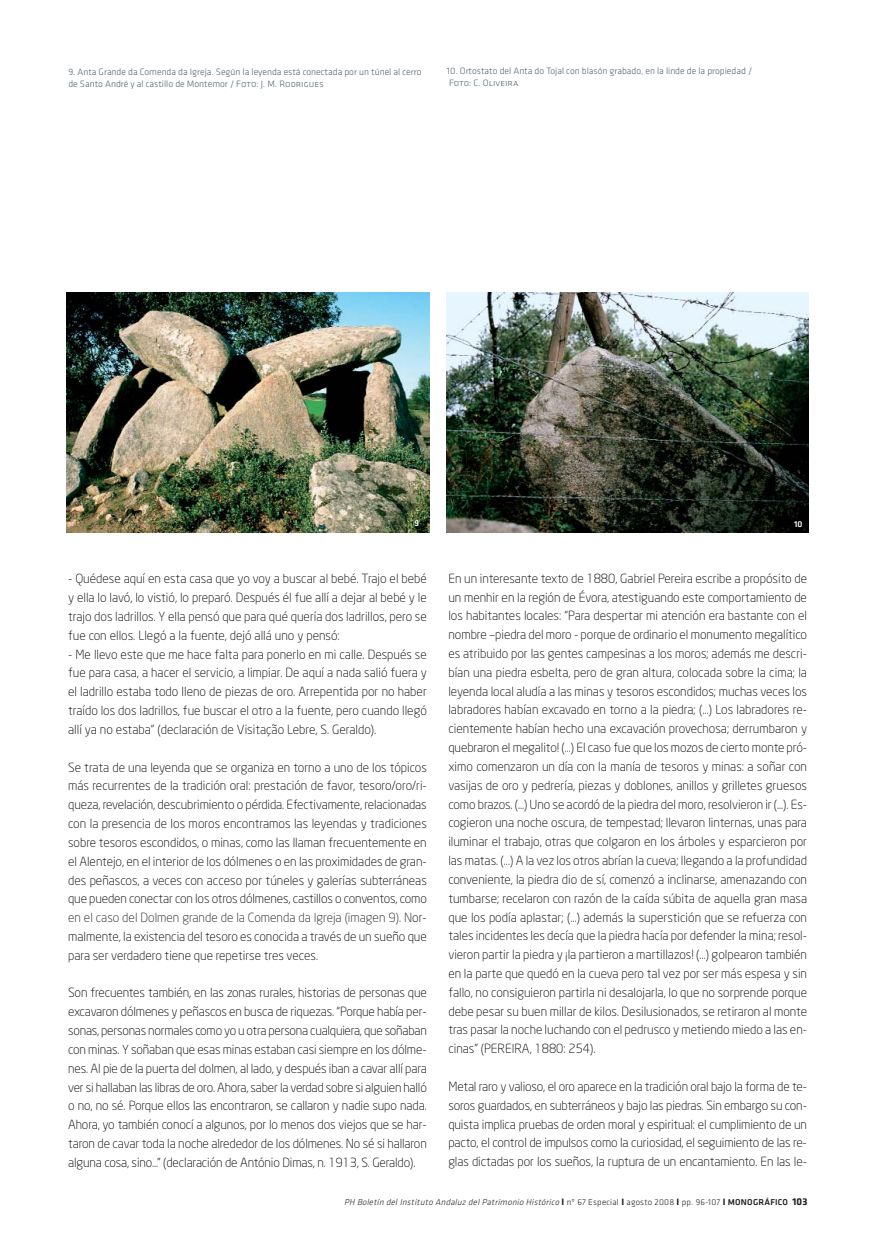
<style>
.page{position:relative;width:876px;height:1238px;background:#fff}
.page>*{position:absolute;margin:0;border:0;box-sizing:border-box;transform-origin:0 0}
.t1{font:300 12.45px/18.8px "Neo Sans";color:#000;text-align:justify}
.t2{font:300 9.6px/11.4px "Klavika";color:#53616f}
.t3{font:9.6px "Klavika Light Caps";color:#53616f}
.t4{font:italic 300 8.85px "Klavika";color:#231f20}
.t5{font:500 8.85px "Klavika";color:#fff}
.s1{font-family:"Klavika Light Caps";font-weight:400}
.s2{color:#231f20}
.s3{font-weight:700;font-style:normal;font-size:9.6px}
.s4{font-style:normal}
.s5{font-weight:500;font-style:normal}
.s6{font-weight:700;font-style:normal;font-size:10.35px}
</style>
<div class="page">
<img style="left:67px;top:292px;width:362px;height:241px">
<img style="left:447px;top:292px;width:361px;height:241px">
<p class="t2" style="left:68px;top:67px;width:355px">9. Anta Grande da Comenda da Igreja. Según la leyenda está conectada por un túnel al cerro de Santo André y al castillo de Montemor / <span class="s1">Foto: J. M. Rodrigues</span></p>
<p class="t2" style="left:447px;top:66px;width:307px">10. Ortostato del Anta do Tojal con blasón grabado, en la linde de la propiedad /</p>
<p class="t3" style="left:449px;top:77px;width:71px">Foto: C. Oliveira</p>
<p class="t5" style="left:414px;top:520px;width:6px">9</p>
<p class="t5" style="left:794px;top:520px;width:10px">10</p>
<p class="t1" style="left:68px;top:570px;width:360px">- Quédese aquí en esta casa que yo voy a buscar al bebé. Trajo el bebé y ella lo lavó, lo vistió, lo preparó. Después él fue allí a dejar al bebé y le trajo dos ladrillos. Y ella pensó que para qué quería dos ladrillos, pero se fue con ellos. Llegó a la fuente, dejó allá uno y pensó:</p>
<p class="t1" style="left:68px;top:646px;width:360px">- Me llevo este que me hace falta para ponerlo en mi calle. Después se fue para casa, a hacer el servicio, a limpiar. De aquí a nada salió fuera y el ladrillo estaba todo lleno de piezas de oro. Arrepentida por no haber traído los dos ladrillos, fue buscar el otro a la fuente, pero cuando llegó allí ya no estaba” (declaración de Visitação Lebre, S. Geraldo).</p>
<p class="t1" style="left:68px;top:759px;width:360px">Se trata de una leyenda que se organiza en torno a uno de los tópicos más recurrentes de la tradición oral: prestación de favor, tesoro/oro/ri&shy;queza, revelación, descubrimiento o pérdida. Efectivamente, relacionadas con la presencia de los moros encontramos las leyendas y tradiciones sobre tesoros escondidos, o minas, como las llaman frecuentemente en el Alentejo, en el interior de los dólmenes o en las proximidades de gran&shy;des peñascos, a veces con acceso por túneles y galerías subterráneas que pueden conectar con los otros dólmenes, castillos o conventos, como <span class="s2">en el caso del Dolmen grande de la Comenda da Igreja (imagen 9). N</span>or&shy;malmente, la existencia del tesoro es conocida a través de un sueño que para ser verdadero tiene que repetirse tres veces.</p>
<p class="t1" style="left:68px;top:984px;width:360px">Son frecuentes también, en las zonas rurales, historias de personas que excavaron dólmenes y peñascos en busca de riquezas. “Porque había per&shy;sonas, personas normales como yo u otra persona cualquiera, que soñaban con minas. Y soñaban que esas minas estaban casi siempre en los dólme&shy;nes. Al pie de la puerta del dolmen, al lado, y después iban a cavar allí para ver si hallaban las libras de oro. Ahora, saber la verdad sobre si alguien halló o no, no sé. Porque ellos las encontraron, se callaron y nadie supo nada.<br>Ahora, yo también conocí a algunos, por lo menos dos viejos que se har&shy;taron de cavar toda la noche alrededor de los dólmenes. No sé si hallaron alguna cosa, sino...” (declaración de António Dimas, n. 1913, S. Geraldo).</p>
<p class="t1" style="left:448px;top:570px;width:360px">En un interesante texto de 1880, Gabriel Pereira escribe a propósito de un menhir en la región de Évora, atestiguando este comportamiento de los habitantes locales: “Para despertar mi atención era bastante con el nombre –piedra del moro - porque de ordinario el monumento megalítico es atribuido por las gentes campesinas a los moros; además me descri&shy;bían una piedra esbelta, pero de gran altura, colocada sobre la cima; la leyenda local aludía a las minas y tesoros escondidos; muchas veces los labradores habían excavado en torno a la piedra; (...) Los labradores re&shy;cientemente habían hecho una excavación provechosa; derrumbaron y quebraron el megalito! (...) El caso fue que los mozos de cierto monte pró&shy;ximo comenzaron un día con la manía de tesoros y minas: a soñar con vasijas de oro y pedrería, piezas y doblones, anillos y grilletes gruesos como brazos. (...) Uno se acordó de la piedra del moro, resolvieron ir (...). Es&shy;cogieron una noche oscura, de tempestad; llevaron linternas, unas para iluminar el trabajo, otras que colgaron en los árboles y esparcieron por las matas. (...) A la vez los otros abrían la cueva; llegando a la profundidad conveniente, la piedra dio de sí, comenzó a inclinarse, amenazando con tumbarse; recelaron con razón de la caída súbita de aquella gran masa que los podía aplastar; (...) además la superstición que se refuerza con tales incidentes les decía que la piedra hacía por defender la mina; resol&shy;vieron partir la piedra y ¡la partieron a martillazos! (...) golpearon también en la parte que quedó en la cueva pero tal vez por ser más espesa y sin fallo, no consiguieron partirla ni desalojarla, lo que no sorprende porque debe pesar su buen millar de kilos. Desilusionados, se retiraron al monte tras pasar la noche luchando con el pedrusco y metiendo miedo a las en&shy;cinas” (PEREIRA, 1880: 254).</p>
<p class="t1" style="left:448px;top:1078px;width:360px">Metal raro y valioso, el oro aparece en la tradición oral bajo la forma de te&shy;soros guardados, en subterráneos y bajo las piedras. Sin embargo su con&shy;quista implica pruebas de orden moral y espiritual: el cumplimiento de un pacto, el control de impulsos como la curiosidad, el seguimiento de las re&shy;glas dictadas por los sueños, la ruptura de un encantamiento. En las le-</p>
<p class="t4" style="left:344px;top:1198px;width:465px">PH Boletín del Instituto Andaluz del Patrimonio Histórico<span class="s3">I</span> <span class="s4">nº 67 Especial</span> <span class="s3">I</span> <span class="s4">agosto 2008</span> <span class="s3">I</span> <span class="s4">pp. 96-107</span> <span class="s3">I</span> <span class="s5">MONOGRÁFICO</span> <span class="s6">103</span></p>
</div>
